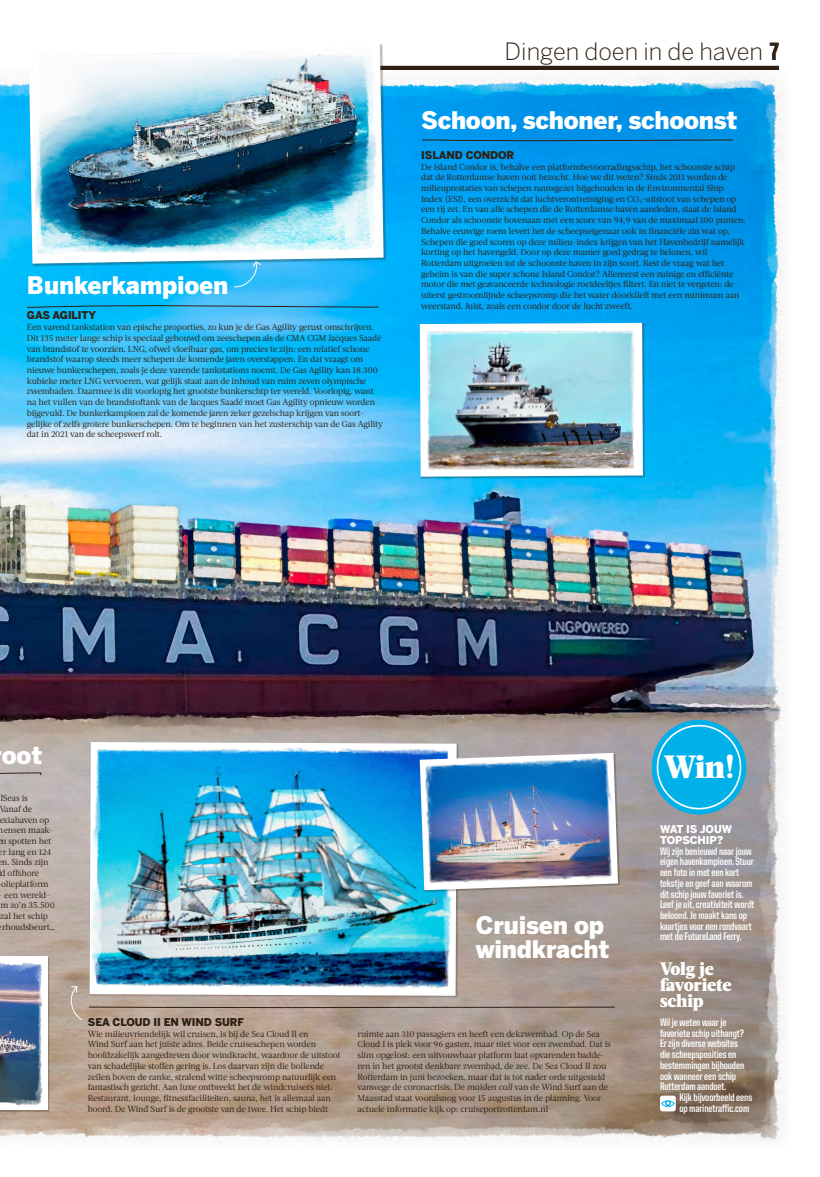
<style>
.page{position:relative;width:820px;height:1177px;background:#fff}
.page>*{position:absolute;margin:0;border:0;box-sizing:border-box;transform-origin:0 0}
.t1{font:900 32.1px "Acta";color:#fff}
.t2{font:900 24px "Benton Sans";letter-spacing:-.01em;color:#fff}
.t3{font:300 23.7px "Benton Sans";color:#2e2113}
.t4{font:900 18px/16px "Acta";letter-spacing:-.01em;color:#fff}
.t5{font:700 11px/10.7px "United Sans Cond";letter-spacing:-.01em;color:#fff}
.t6{font:900 10.7px "Benton Sans";letter-spacing:-.01em;color:#2e2113}
.t7{font:900 10.7px/10.7px "Benton Sans";letter-spacing:-.01em;color:#fff}
.t8{font:8.7px/10.7px "Acta";letter-spacing:-.015em;color:#2e2113}
.s1{font-family:"United Sans Cond";font-weight:800;font-size:25px}
.s2{font-style:italic}
</style>
<div class="page">
<img style="left:0;top:69px;width:785px;height:1072px">
<img style="left:90px;top:742px;width:366px;height:243px">
<div style="left:0;top:956px;width:50px;height:155px;background:#2e2113;opacity:.3"></div>
<img style="left:0;top:956px;width:48px;height:153px">
<div style="left:420px;top:323px;width:224px;height:155px;background:#2e2113;opacity:.3"></div>
<img style="left:419px;top:323px;width:223px;height:153px">
<svg style="left:419px;top:753px;width:198px;height:137px"></svg>
<img style="left:424px;top:753px;width:191px;height:137px">
<svg style="left:0;top:771px;width:41px;height:7px"></svg>
<svg style="left:26px;top:304px;width:352px;height:4px"></svg>
<svg style="left:421px;top:139px;width:312px;height:3px"></svg>
<div style="left:654px;top:723px;width:88px;height:88px;background:#00b1e9;border-radius:50%"></div>
<div style="left:651px;top:719px;width:95px;height:95px;border:7px solid #00b1e9;border-radius:50%"></div>
<div style="left:656px;top:724px;width:85px;height:85px;border:2px solid #fff;border-radius:50%"></div>
<svg style="left:66px;top:985px;width:549px;height:35px"></svg>
<svg style="left:659px;top:1095px;width:16px;height:16px"></svg>
<svg style="left:233px;top:266px;width:29px;height:22px"></svg>
<hr style="left:42px;top:66px;width:736px;height:4px;background:#2e2113">
<img style="left:29px;top:44px;width:354px;height:220px">
<h2 class="t2" style="left:27px;top:270px;width:203px">Bunkerkampioen</h2>
<p class="t6" style="left:27px;top:309px;width:71px">GAS AGILITY</p>
<p class="t8" style="left:27px;top:322px;width:357px">Een varend tankstation van epische proporties, zo kun je de Gas Agility gerust omschrijven.<br>Dit 135 meter lange schip is speciaal gebouwd om zeeschepen als de CMA CGM Jacques Saadé van brandstof te voorzien. LNG, ofwel vloeibaar gas, om precies te zijn: een relatief schone brandstof waarop steeds meer schepen de komende jaren overstappen. En dat vraagt om nieuwe bunkerschepen, zoals je deze varende tankstations noemt. De Gas Agility kan 18.300 kubieke meter LNG vervoeren, wat gelijk staat aan de inhoud van ruim zeven olympische zwembaden. Daarmee is dit voorlopig het grootste bunkerschip ter wereld. Voorlopig, want na het vullen van de brandstoftank van de Jacques Saadé moet Gas Agility opnieuw worden bijgevuld. De bunkerkampioen zal de komende jaren zeker gezelschap krijgen van soort&shy;gelijke of zelfs grotere bunkerschepen. Om te beginnen van het zusterschip van de Gas Agility dat in 2021 van de scheepswerf rolt.</p>
<h3 class="t3" style="left:504px;top:38px;width:275px">Dingen doen in de haven <span class="s1">7</span></h3>
<h2 class="t2" style="left:421px;top:105px;width:317px">Schoon, schoner, schoonst</h2>
<p class="t6" style="left:421px;top:148px;width:95px">ISLAND CONDOR</p>
<p class="t8" style="left:421px;top:161px;width:326px">De Island Condor is, behalve een platformbevoorradingsschip, het schoonste schip dat de Rotterdamse haven ooit bezocht. Hoe we dit weten? Sinds 2011 worden de milieuprestaties van schepen nauwgezet bijgehouden in de Environmental Ship Index (ESI), een overzicht dat luchtverontreiniging en CO<sub>2</sub>-uitstoot van schepen op een rij zet. En van alle schepen die de Rotterdamse haven aandeden, staat de Island Condor als schoonste bovenaan met een score van 94,9 van de maximaal 100 punten.<br>Behalve eeuwige roem levert het de scheepseigenaar ook in financiële zin wat op.<br>Schepen die goed scoren op deze milieu-index krijgen van het Havenbedrijf namelijk korting op het havengeld. Door op deze manier goed gedrag te belonen, wil Rotterdam uitgroeien tot de schoonste haven in zijn soort. Rest de vraag wat het geheim is van die super schone Island Condor? Allereerst een zuinige en efficiënte motor die met geavanceerde technologie roetdeeltjes filtert. En niet te vergeten: de uiterst gestroomlijnde scheepsromp die het water doorklieft met een minimum aan weerstand. Juist, zoals een condor door de lucht zweeft.</p>
<h2 class="t2" style="left:2px;top:739px;width:42px">oot</h2>
<p class="t8" style="left:0;top:793px;width:29px">lSeas is</p>
<p class="t8" style="left:-1px;top:803px;width:34px">Vanaf de</p>
<p class="t8" style="left:-1px;top:814px;width:52px">exiahaven op</p>
<p class="t8" style="left:4px;top:825px;width:51px">ensen maak-</p>
<p class="t8" style="left:1px;top:835px;width:52px">n spotten het</p>
<p class="t8" style="left:-1px;top:846px;width:54px">er lang en 124</p>
<p class="t8" style="left:2px;top:857px;width:48px">n. Sinds zijn</p>
<p class="t8" style="left:1px;top:867px;width:40px">d offshore</p>
<p class="t8" style="left:1px;top:878px;width:49px">olieplatform</p>
<p class="t8" style="left:-2px;top:889px;width:59px">– een wereld&shy;m zo’n 35.500 zal het schip erhoudsbeurt…</p>
<h2 class="t2" style="left:476px;top:910px;width:130px">Cruisen op</h2>
<h2 class="t2" style="left:476px;top:934px;width:135px">windkracht</h2>
<h1 class="t1" style="left:663px;top:747px;width:72px">Win!</h1>
<p class="t7" style="left:659px;top:824px;width:74px">WAT IS JOUW<br>TOPSCHIP?</p>
<p class="t5" style="left:659px;top:845px;width:96px">Wij zijn benieuwd naar jouw eigen havenkampioen. Stuur een foto in met een kort tekstje en geef aan waarom dit schip jouw favoriet is.<br>Leef je uit, creativiteit wordt beloond. Je maakt kans op kaartjes voor een rondvaart</p>
<p class="t5" style="left:659px;top:931px;width:83px">met de FutureLand Ferry.</p>
<h3 class="t4" style="left:659px;top:961px;width:73px">Volg je favoriete schip</h3>
<p class="t6" style="left:88px;top:1015px;width:157px">SEA CLOUD II EN WIND SURF</p>
<p class="t8" style="left:88px;top:1028px;width:254px">Wie milieuvriendelijk wil cruisen, is bij de Sea Cloud II en<br>Wind Surf aan het juiste adres. Beide cruiseschepen worden hoofdzakelijk aangedreven door windkracht, waardoor de uitstoot van schadelijke stoffen gering is. Los daarvan zijn die bollende zeilen boven de ranke, stralend witte scheepsromp natuurlijk een fantastisch gezicht. Aan luxe ontbreekt het de windcruisers niet.<br>Restaurant, lounge, fitnessfaciliteiten, sauna, het is allemaal aan boord. De Wind Surf is de grootste van de twee. Het schip biedt</p>
<p class="t8" style="left:357px;top:1028px;width:255px">ruimte aan 310 passagiers en heeft een dekzwembad. Op de Sea Cloud I is plek voor 96 gasten, maar niet voor een zwembad. Dat is slim opgelost: een uitvouwbaar platform laat opvarenden badde&shy;ren in het grootst denkbare zwembad, de zee. De Sea Cloud II zou Rotterdam in juni bezoeken, maar dat is tot nader orde uitgesteld vanwege de coronacrisis. De <span class="s2">maiden call</span> van de Wind Surf aan de Maasstad staat vooralsnog voor 15 augustus in de planning. Voor actuele informatie kijk op: cruiseportrotterdam.nl</p>
<p class="t5" style="left:659px;top:1016px;width:86px">Wil je weten waar je favoriete schip uithangt?<br>Er zijn diverse websites die scheepsposities en bestemmingen bijhouden ook wanneer een schip<br>Rotterdam aandoet.</p>
<p class="t5" style="left:679px;top:1091px;width:74px">Kijk bijvoorbeeld eens op marinetraffic.com</p>
</div>
